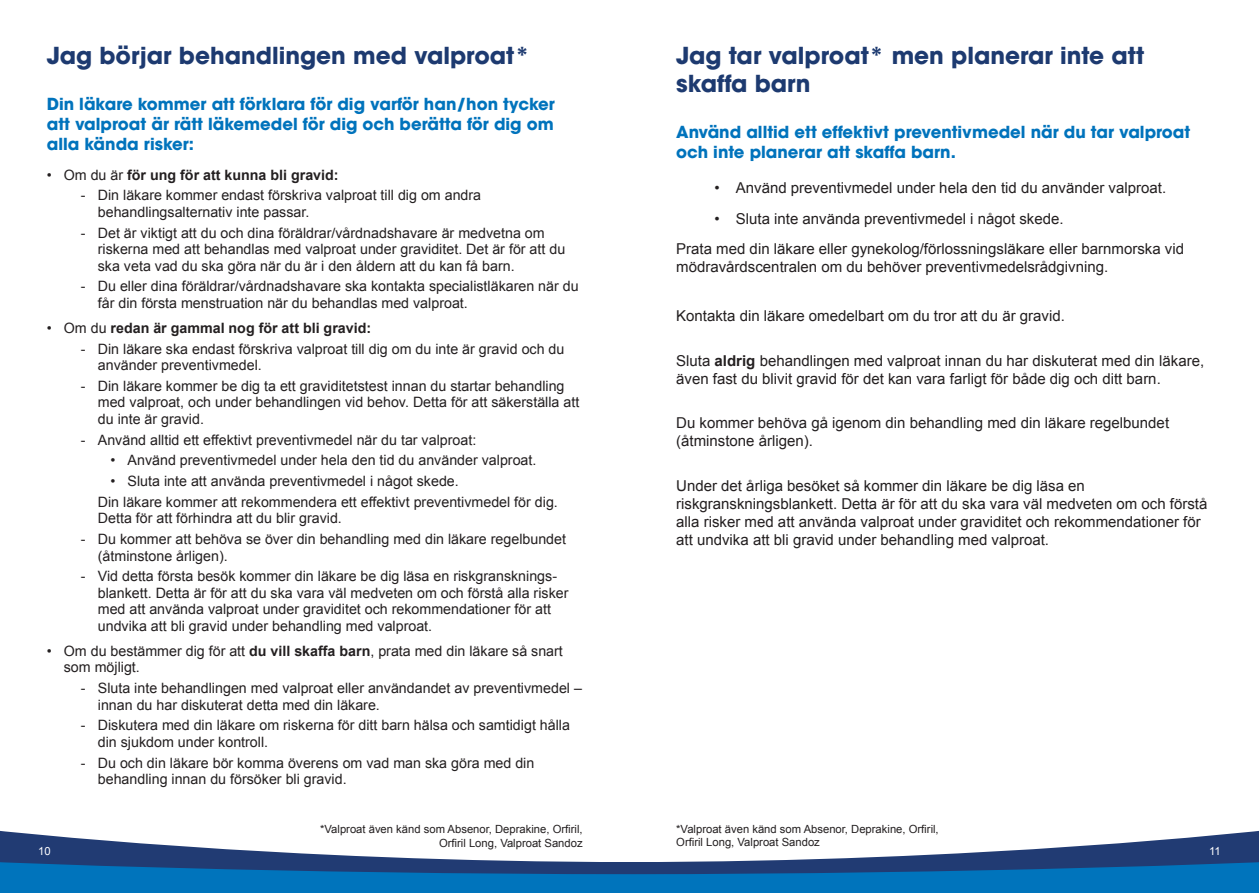
<style>
.page{position:relative;width:1259px;height:893px;background:#fff}
.page>*{position:absolute;margin:0;border:0;box-sizing:border-box;transform-origin:0 0}
.t1{font:700 23.25px/27.9px "ITC Avant Garde Std";color:#1d3a70}
.t2{font:700 16.5px/20.2px "ITC Avant Garde Std";color:#0073bc;text-align:justify}
.t3{font:15px/18px "Arial";color:#231f20}
.t4{font:14.25px/16.5px "Arial";color:#231f20}
.t5{font:700 14.25px "Arial";color:#231f20}
.t6{font:11.25px/13.5px "Arial";color:#231f20}
.t7{font:11.25px "Arial";color:#fff}
.s1{font-weight:400}
.s2{font-weight:700}
</style>
<div class="page">
<svg style="left:0;top:830px;width:1259px;height:63px"></svg>
<h1 class="t1" style="left:47px;top:41px;width:485px">Jag börjar behandlingen med valproat*</h1>
<p class="t2" style="left:47px;top:93px;width:509px">Din läkare kommer att förklara för dig varför han/hon tycker att valproat är rätt läkemedel för dig och berätta för dig om alla kända risker:</p>
<p class="t5" style="left:47px;top:165px;width:293px"><span class="s1">• Om du är</span> för ung för att kunna bli gravid:</p>
<p class="t4" style="left:98px;top:187px;width:385px;text-indent:-17px">- Din läkare kommer endast förskriva valproat till dig om andra behandlingsalternativ inte passar.</p>
<p class="t4" style="left:98px;top:224px;width:469px;text-indent:-17px">- Det är viktigt att du och dina föräldrar/vårdnadshavare är medvetna om riskerna med att behandlas med valproat under graviditet. Det är för att du ska veta vad du ska göra när du är i den åldern att du kan få barn.</p>
<p class="t4" style="left:98px;top:278px;width:482px;text-indent:-17px">- Du eller dina föräldrar/vårdnadshavare ska kontakta specialistläkaren när du får din första menstruation när du behandlas med valproat.</p>
<p class="t5" style="left:47px;top:318px;width:326px"><span class="s1">• Om du</span> redan är gammal nog för att bli gravid:</p>
<p class="t4" style="left:98px;top:340px;width:468px;text-indent:-17px">- Din läkare ska endast förskriva valproat till dig om du inte är gravid och du använder preventivmedel.</p>
<p class="t4" style="left:98px;top:378px;width:483px;text-indent:-17px">- Din läkare kommer be dig ta ett graviditetstest innan du startar behandling med valproat, och under behandlingen vid behov. Detta för att säkerställa att du inte är gravid.</p>
<p class="t4" style="left:81px;top:431px;width:397px">- Använd alltid ett effektivt preventivmedel när du tar valproat:</p>
<p class="t4" style="left:111px;top:452px;width:427px">• Använd preventivmedel under hela den tid du använder valproat.</p>
<p class="t4" style="left:98px;top:471px;width:461px;line-height:20.7px;text-indent:13px">• Sluta inte att använda preventivmedel i något skede.<br>Din läkare kommer att rekommendera ett effektivt preventivmedel för dig.</p>
<p class="t4" style="left:98px;top:510px;width:245px">Detta för att förhindra att du blir gravid.</p>
<p class="t4" style="left:98px;top:531px;width:470px;text-indent:-17px">- Du kommer att behöva se över din behandling med din läkare regelbundet (åtminstone årligen).</p>
<p class="t4" style="left:98px;top:568px;width:472px;text-indent:-17px">- Vid detta första besök kommer din läkare be dig läsa en riskgransknings&shy;blankett. Detta är för att du ska vara väl medveten om och förstå alla risker med att använda valproat under graviditet och rekommendationer för att undvika att bli gravid under behandling med valproat.</p>
<p class="t4" style="left:64px;top:643px;width:500px;text-indent:-17px">• Om du bestämmer dig för att <span class="s2">du vill skaffa barn</span>, prata med din läkare så snart som möjligt.</p>
<p class="t4" style="left:98px;top:680px;width:485px;text-indent:-17px">- Sluta inte behandlingen med valproat eller användandet av preventivmedel – innan du har diskuterat detta med din läkare.</p>
<p class="t4" style="left:98px;top:717px;width:474px;text-indent:-17px">- Diskutera med din läkare om riskerna för ditt barn hälsa och samtidigt hålla din sjukdom under kontroll.</p>
<p class="t4" style="left:98px;top:754px;width:438px;text-indent:-17px">- Du och din läkare bör komma överens om vad man ska göra med din behandling innan du försöker bli gravid.</p>
<h1 class="t1" style="left:676px;top:41px;width:469px">Jag tar valproat* men planerar inte att skaffa barn</h1>
<p class="t2" style="left:676px;top:121px;width:515px">Använd alltid ett effektivt preventivmedel när du tar valproat och inte planerar att skaffa barn.</p>
<p class="t3" style="left:714px;top:179px;width:453px">• Använd preventivmedel under hela den tid du använder valproat.</p>
<p class="t3" style="left:676px;top:203px;width:509px;line-height:30.8px;text-indent:38px">• Sluta inte använda preventivmedel i något skede.<br>Prata med din läkare eller gynekolog/förlossningsläkare eller barnmorska vid</p>
<p class="t3" style="left:676px;top:258px;width:433px">mödravårdscentralen om du behöver preventivmedelsrådgivning.</p>
<p class="t3" style="left:676px;top:307px;width:390px">Kontakta din läkare omedelbart om du tror att du är gravid.</p>
<p class="t3" style="left:676px;top:352px;width:529px">Sluta <span class="s2">aldrig</span> behandlingen med valproat innan du har diskuterat med din läkare, även fast du blivit gravid för det kan vara farligt för både dig och ditt barn.</p>
<p class="t3" style="left:676px;top:414px;width:494px">Du kommer behöva gå igenom din behandling med din läkare regelbundet (åtminstone årligen).</p>
<p class="t3" style="left:676px;top:477px;width:533px">Under det årliga besöket så kommer din läkare be dig läsa en riskgranskningsblankett. Detta är för att du ska vara väl medveten om och förstå alla risker med att använda valproat under graviditet och rekommendationer för att undvika att bli gravid under behandling med valproat.</p>
<p class="t7" style="left:38px;top:843px;width:14px">10</p>
<p class="t6" style="left:320px;top:822px;width:264px;text-align:right">*Valproat även känd som Absenor, Deprakine, Orfiril,<br>Orfiril Long, Valproat Sandoz</p>
<p class="t6" style="left:676px;top:822px;width:264px">*Valproat även känd som Absenor, Deprakine, Orfiril,<br>Orfiril Long, Valproat Sandoz</p>
<p class="t7" style="left:1209px;top:843px;width:13px">11</p>
</div>
